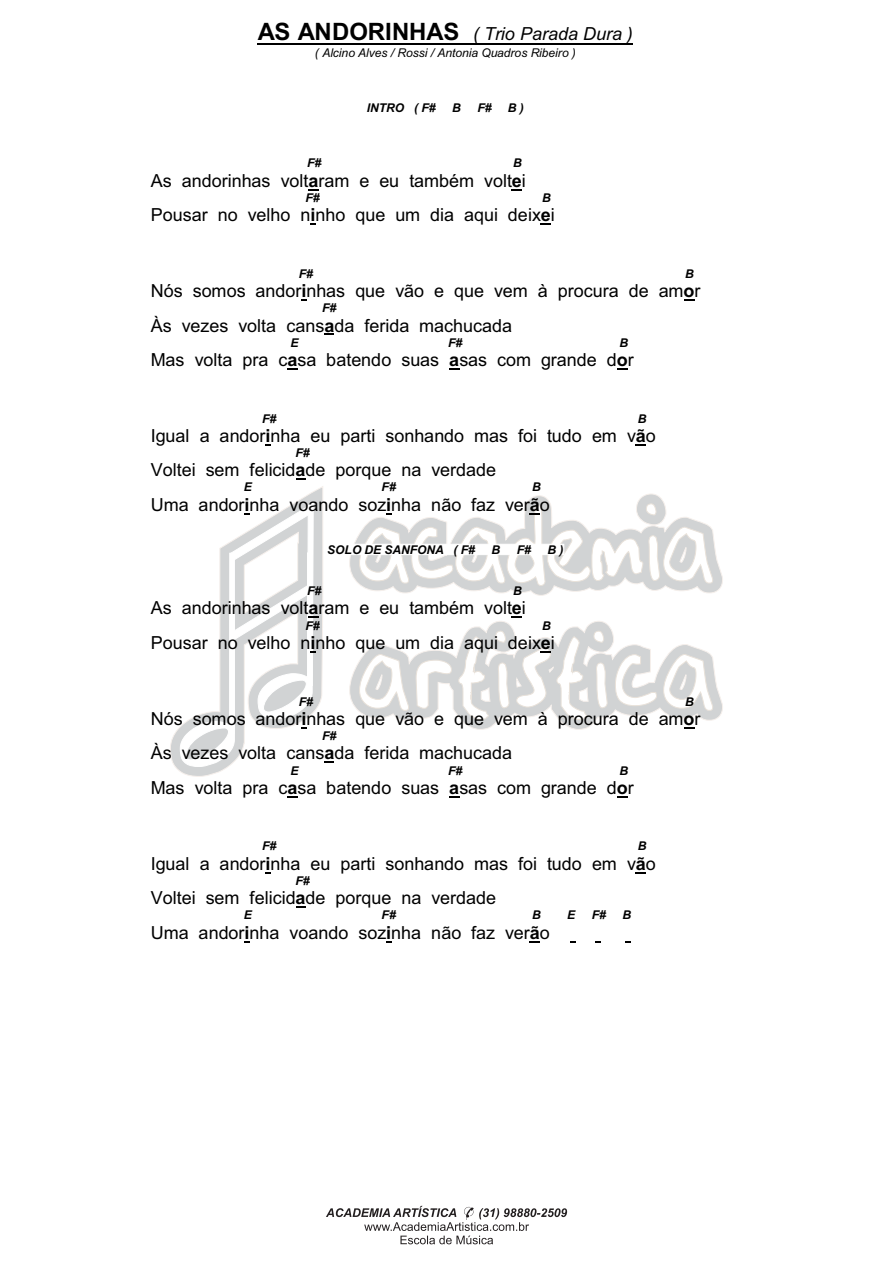
<style>
.page{position:relative;width:893px;height:1263px;background:#fff}
.page>*{position:absolute;margin:0;border:0;box-sizing:border-box;transform-origin:0 0}
.t1{font:18px "Arial";color:#000}
.t2{font:italic 18px "Arial";color:#000}
.t3{font:italic 700 12px "Arial";color:#000}
.t4{font:italic 12px "Arial";color:#000}
.s1{font-weight:700;font-style:normal;font-size:24px}
.s2{font-weight:700}
</style>
<div class="page">
<svg style="left:565px;top:494px;width:158px;height:236px"></svg>
<svg style="left:565px;top:503px;width:148px;height:217px"></svg>
<svg style="left:326px;top:1206px;width:241px;height:38px"></svg>
<hr style="left:258px;top:43px;width:375px;height:2px;background:#000">
<svg style="left:310px;top:223px;width:6px;height:2px"></svg>
<svg style="left:541px;top:223px;width:10px;height:2px"></svg>
<svg style="left:684px;top:299px;width:10px;height:2px"></svg>
<svg style="left:287px;top:368px;width:11px;height:2px"></svg>
<svg style="left:449px;top:368px;width:10px;height:2px"></svg>
<svg style="left:617px;top:368px;width:11px;height:2px"></svg>
<svg style="left:636px;top:444px;width:10px;height:2px"></svg>
<svg style="left:296px;top:478px;width:9px;height:2px"></svg>
<svg style="left:170px;top:486px;width:395px;height:291px"></svg>
<svg style="left:287px;top:796px;width:11px;height:2px"></svg>
<svg style="left:449px;top:796px;width:10px;height:2px"></svg>
<svg style="left:617px;top:796px;width:11px;height:2px"></svg>
<svg style="left:296px;top:906px;width:9px;height:2px"></svg>
<svg style="left:530px;top:941px;width:10px;height:2px"></svg>
<p class="t2" style="left:258px;top:27px;width:377px"><span class="s1">AS ANDORINHAS</span> ( Trio Parada Dura )</p>
<p class="t4" style="left:315px;top:48px;width:262px">( Alcino Alves / Rossi / Antonia Quadros Ribeiro )</p>
<p class="t3" style="left:367px;top:103px;width:70px">INTRO ( F#</p>
<p class="t3" style="left:452px;top:103px;width:10px">B</p>
<p class="t3" style="left:477px;top:103px;width:16px">F#</p>
<p class="t3" style="left:508px;top:103px;width:18px">B )</p>
<p class="t3" style="left:307px;top:158px;width:16px">F#</p>
<p class="t3" style="left:513px;top:158px;width:10px">B</p>
<p class="t1" style="left:151px;top:174px;width:377px">As andorinhas volt<span class="s2">a</span>ram e eu também volt<span class="s2">e</span>i</p>
<p class="t3" style="left:305px;top:193px;width:16px">F#</p>
<p class="t3" style="left:542px;top:193px;width:10px">B</p>
<p class="t1" style="left:151px;top:208px;width:406px">Pousar no velho n<span class="s2">i</span>nho que um dia aqui deix<span class="s2">e</span>i</p>
<p class="t3" style="left:299px;top:269px;width:16px">F#</p>
<p class="t3" style="left:685px;top:269px;width:10px">B</p>
<p class="t1" style="left:151px;top:284px;width:551px">Nós somos andor<span class="s2">i</span>nhas que vão e que vem à procura de am<span class="s2">o</span>r</p>
<p class="t3" style="left:322px;top:303px;width:16px">F#</p>
<p class="t1" style="left:151px;top:318px;width:363px">Às vezes volta cans<span class="s2">a</span>da ferida machucada</p>
<p class="t3" style="left:290px;top:338px;width:10px">E</p>
<p class="t3" style="left:448px;top:338px;width:16px">F#</p>
<p class="t3" style="left:619px;top:338px;width:10px">B</p>
<p class="t1" style="left:151px;top:353px;width:485px">Mas volta pra c<span class="s2">a</span>sa batendo suas <span class="s2">a</span>sas com grande d<span class="s2">o</span>r</p>
<p class="t3" style="left:262px;top:414px;width:16px">F#</p>
<p class="t3" style="left:638px;top:414px;width:10px">B</p>
<p class="t1" style="left:151px;top:429px;width:507px">Igual a andor<span class="s2">i</span>nha eu parti sonhando mas foi tudo em v<span class="s2">ã</span>o</p>
<p class="t3" style="left:295px;top:448px;width:16px">F#</p>
<p class="t1" style="left:151px;top:463px;width:347px">Voltei sem felicid<span class="s2">a</span>de porque na verdade</p>
<p class="t3" style="left:244px;top:483px;width:10px">E</p>
<p class="t3" style="left:382px;top:483px;width:16px">F#</p>
<p class="t3" style="left:532px;top:483px;width:10px">B</p>
<p class="t1" style="left:151px;top:498px;width:401px">Uma andor<span class="s2">i</span>nha voando soz<span class="s2">i</span>nha não faz ver<span class="s2">ã</span>o</p>
<p class="t3" style="left:327px;top:545px;width:149px">SOLO DE SANFONA ( F#</p>
<p class="t3" style="left:491px;top:545px;width:10px">B</p>
<p class="t3" style="left:517px;top:545px;width:16px">F#</p>
<p class="t3" style="left:547px;top:545px;width:18px">B )</p>
<p class="t3" style="left:307px;top:586px;width:16px">F#</p>
<p class="t3" style="left:513px;top:586px;width:10px">B</p>
<p class="t1" style="left:151px;top:601px;width:377px">As andorinhas volt<span class="s2">a</span>ram e eu também volt<span class="s2">e</span>i</p>
<p class="t3" style="left:305px;top:621px;width:16px">F#</p>
<p class="t3" style="left:542px;top:621px;width:10px">B</p>
<p class="t1" style="left:151px;top:636px;width:406px">Pousar no velho n<span class="s2">i</span>nho que um dia aqui deix<span class="s2">e</span>i</p>
<p class="t3" style="left:299px;top:697px;width:16px">F#</p>
<p class="t3" style="left:685px;top:697px;width:10px">B</p>
<p class="t1" style="left:151px;top:712px;width:551px">Nós somos andor<span class="s2">i</span>nhas que vão e que vem à procura de am<span class="s2">o</span>r</p>
<p class="t3" style="left:322px;top:731px;width:16px">F#</p>
<p class="t1" style="left:151px;top:746px;width:363px">Às vezes volta cans<span class="s2">a</span>da ferida machucada</p>
<p class="t3" style="left:290px;top:766px;width:10px">E</p>
<p class="t3" style="left:448px;top:766px;width:16px">F#</p>
<p class="t3" style="left:619px;top:766px;width:10px">B</p>
<p class="t1" style="left:151px;top:781px;width:485px">Mas volta pra c<span class="s2">a</span>sa batendo suas <span class="s2">a</span>sas com grande d<span class="s2">o</span>r</p>
<p class="t3" style="left:262px;top:842px;width:16px">F#</p>
<p class="t3" style="left:638px;top:842px;width:10px">B</p>
<p class="t1" style="left:151px;top:857px;width:507px">Igual a andor<span class="s2">i</span>nha eu parti sonhando mas foi tudo em v<span class="s2">ã</span>o</p>
<p class="t3" style="left:295px;top:876px;width:16px">F#</p>
<p class="t1" style="left:151px;top:891px;width:347px">Voltei sem felicid<span class="s2">a</span>de porque na verdade</p>
<p class="t3" style="left:244px;top:911px;width:10px">E</p>
<p class="t3" style="left:382px;top:911px;width:16px">F#</p>
<p class="t3" style="left:532px;top:911px;width:10px">B</p>
<p class="t3" style="left:567px;top:911px;width:10px">E</p>
<p class="t3" style="left:592px;top:911px;width:16px">F#</p>
<p class="t3" style="left:622px;top:911px;width:10px">B</p>
<p class="t1" style="left:151px;top:926px;width:401px">Uma andor<span class="s2">i</span>nha voando soz<span class="s2">i</span>nha não faz ver<span class="s2">ã</span>o</p>
</div>
